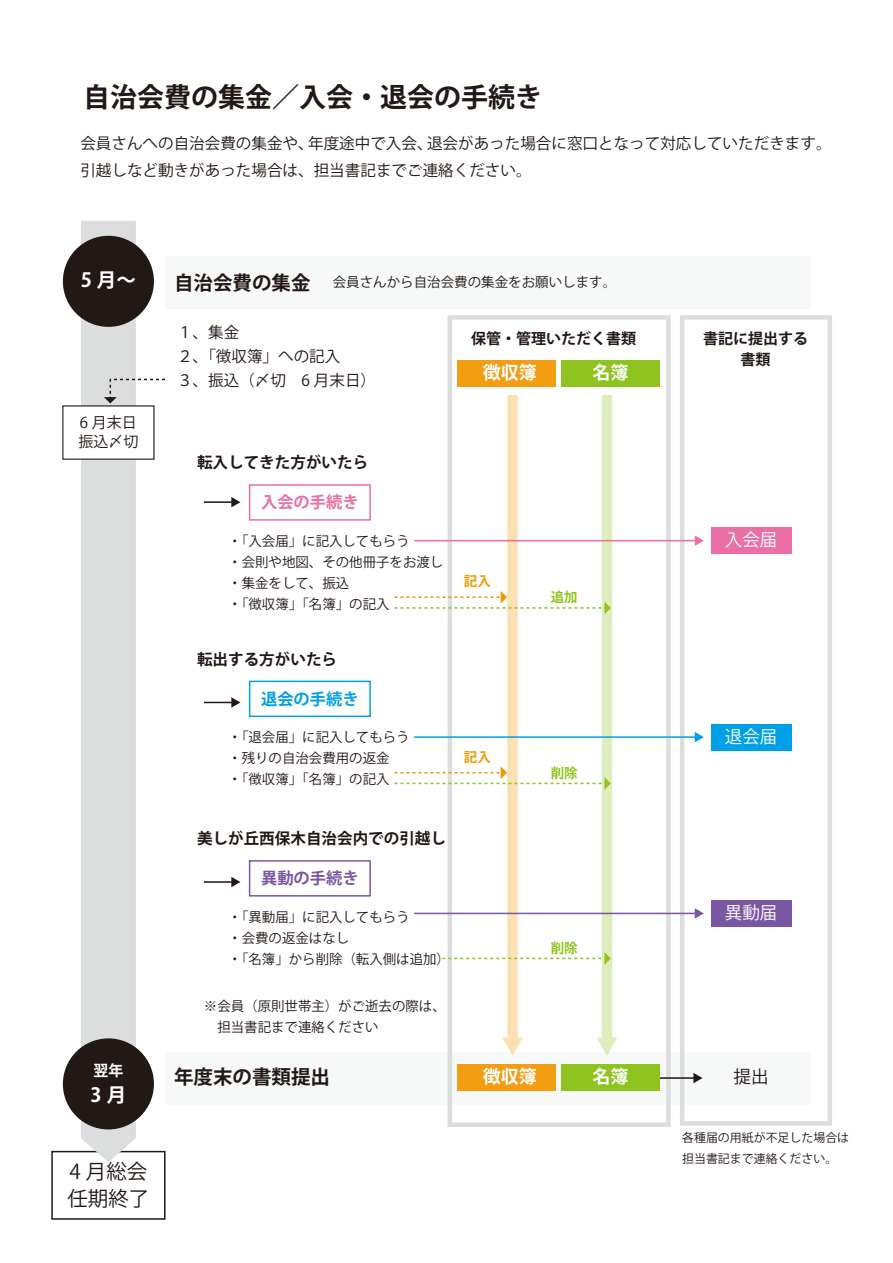
<style>
.page{position:relative;width:893px;height:1263px;background:#fff}
.page>*{position:absolute;margin:0;border:0;box-sizing:border-box;transform-origin:0 0}
.t1{font:700 27px "Koz Go Pr 6 N";color:#221815}
.t2{font:20.4px/26.2px "Koz Go Pr 6 N";color:#221815}
.t3{font:700 19.5px "Koz Go Pr 6 N";color:#221815}
.t4{font:700 19.5px "Koz Go Pr 6 N";color:#fff}
.t5{font:700 18px "Koz Go Pr 6 N";color:#fff}
.t6{font:17.4px "Koz Go Pr 6 N";color:#fff}
.t7{font:17.4px "Koz Go Pr 6 N";color:#221815}
.t8{font:700 16.2px "Koz Go Pr 6 N";color:#eb6ea5}
.t9{font:700 16.2px "Koz Go Pr 6 N";color:#00a0e9}
.t10{font:700 16.2px "Koz Go Pr 6 N";color:#7a57a2}
.t11{font:15.6px/24.2px "Koz Go Pr 6 N";color:#221815}
.t12{font:700 15.6px "Koz Go Pr 6 N";color:#221815}
.t13{font:700 15px/21.3px "Koz Go Pr 6 N";color:#221815;text-align:center}
.t14{font:15px/18.3px "Koz Go Pr 6 N";color:#221815}
.t15{font:700 15px "Koz Go Pr 6 N";color:#fff}
.t16{font:13.5px/20.9px "Koz Go Pr 6 N";color:#221815}
.t17{font:700 13.5px "Koz Go Pr 6 N";color:#8fc31f}
.t18{font:700 13.5px "Koz Go Pr 6 N";color:#f39700}
.t19{font:12px/20.9px "Koz Go Pr 6 N";color:#221815}
</style>
<div class="page">
<div style="left:51px;top:1151px;width:115px;height:69px;background:#fff;border:2px solid #221815"></div>
<div style="left:165px;top:1052px;width:645px;height:52px;background:#f7f8f8"></div>
<div style="left:448px;top:315px;width:223px;height:812px;border:4px solid #dcdddd"></div>
<div style="left:680px;top:315px;width:152px;height:811px;border:4px solid #dcdddd"></div>
<div style="left:458px;top:360px;width:98px;height:27px;background:#f29d12"></div>
<div style="left:562px;top:360px;width:98px;height:27px;background:#8fc31f"></div>
<div style="left:165px;top:256px;width:645px;height:53px;background:#f7f8f8"></div>
<div style="left:249px;top:484px;width:122px;height:37px;border:2px solid #eb6ea5"></div>
<div style="left:458px;top:1064px;width:98px;height:27px;background:#f29d12"></div>
<div style="left:562px;top:1064px;width:98px;height:27px;background:#8fc31f"></div>
<div style="left:81px;top:221px;width:55px;height:941px;background:#dcdddd"></div>
<div style="left:63px;top:236px;width:91px;height:91px;background:#221815;border-radius:50%"></div>
<div style="left:63px;top:1038px;width:91px;height:91px;background:#221815;border-radius:50%"></div>
<div style="left:711px;top:527px;width:80px;height:27px;background:#eb6ea5"></div>
<div style="left:507px;top:395px;width:11px;height:645px;background:#fbe0b3"></div>
<svg style="left:502px;top:1037px;width:21px;height:18px"></svg>
<div style="left:602px;top:395px;width:10px;height:645px;background:#ddedbc"></div>
<svg style="left:597px;top:1037px;width:20px;height:18px"></svg>
<hr style="left:204px;top:501px;width:29px;height:2px;background:#221815">
<svg style="left:231px;top:497px;width:9px;height:10px"></svg>
<svg style="left:204px;top:697px;width:36px;height:11px"></svg>
<svg style="left:394px;top:591px;width:217px;height:23px"></svg>
<hr style="left:414px;top:540px;width:282px;height:1px;background:#eb6ea5">
<svg style="left:695px;top:535px;width:9px;height:11px"></svg>
<div style="left:711px;top:724px;width:80px;height:26px;background:#00a0e9"></div>
<hr style="left:414px;top:736px;width:282px;height:2px;background:#00a0e9">
<svg style="left:695px;top:732px;width:9px;height:10px"></svg>
<div style="left:711px;top:900px;width:80px;height:26px;background:#7a57a2"></div>
<hr style="left:414px;top:913px;width:282px;height:1px;background:#7a57a2">
<svg style="left:695px;top:908px;width:9px;height:11px"></svg>
<hr style="left:660px;top:1077px;width:35px;height:2px;background:#221815">
<svg style="left:693px;top:1073px;width:9px;height:10px"></svg>
<div style="left:62px;top:405px;width:92px;height:55px;background:#fff"></div>
<svg style="left:104px;top:378px;width:61px;height:25px"></svg>
<svg style="left:394px;top:766px;width:217px;height:24px"></svg>
<svg style="left:442px;top:952px;width:169px;height:13px"></svg>
<div style="left:249px;top:681px;width:122px;height:36px;border:2px solid #00a0e9"></div>
<hr style="left:204px;top:881px;width:29px;height:2px;background:#221815">
<svg style="left:231px;top:877px;width:9px;height:10px"></svg>
<div style="left:249px;top:860px;width:122px;height:36px;border:2px solid #7a57a2"></div>
<h1 class="t1" style="left:83px;top:82px;width:461px">自治会費の集金／入会・退会の手続き</h1>
<p class="t11" style="left:80px;top:130px;width:753px;line-height:27.2px">会員さんへの自治会費の集金や、年度途中で入会、退会があった場合に窓口となって対応していただきます。引越しなど動きがあった場合は、担当書記までご連絡ください。</p>
<h3 class="t4" style="left:81px;top:269px;width:57px">5 月～</h3>
<p class="t14" style="left:78px;top:414px;width:61px">6 月末日振込〆切</p>
<p class="t15" style="left:93px;top:1062px;width:31px">翌年</p>
<h3 class="t4" style="left:91px;top:1084px;width:37px">3月</h3>
<h2 class="t2" style="left:68px;top:1159px;width:83px">4 月総会任期終了</h2>
<h3 class="t3" style="left:174px;top:272px;width:138px">自治会費の集金</h3>
<p class="t16" style="left:333px;top:272px;width:285px">会員さんから自治会費の集金をお願いします。</p>
<p class="t11" style="left:177px;top:320px;width:201px">１、集金<br>２、「徴収簿」への記入<br>３、振込（〆切　6 月末日）</p>
<p class="t13" style="left:471px;top:328px;width:166px">保管・管理いただく書類</p>
<p class="t13" style="left:703px;top:328px;width:106px">書記に提出する書類</p>
<h3 class="t5" style="left:483px;top:362px;width:55px">徴収簿</h3>
<h3 class="t5" style="left:592px;top:362px;width:37px">名簿</h3>
<p class="t12" style="left:197px;top:454px;width:173px">転入してきた方がいたら</p>
<p class="t8" style="left:261px;top:493px;width:99px">入会の手続き</p>
<p class="t16" style="left:228px;top:531px;width:216px">・「入会届」に記入してもらう<br>・会則や地図、その他冊子をお渡し・集金をして、振込<br>・「徴収簿」「名簿」の記入</p>
<p class="t12" style="left:197px;top:650px;width:141px">転出する方がいたら</p>
<p class="t9" style="left:261px;top:690px;width:99px">退会の手続き</p>
<p class="t16" style="left:228px;top:727px;width:183px">・「退会届」に記入してもらう・残りの自治会費用の返金<br>・「徴収簿」「名簿」の記入</p>
<p class="t12" style="left:197px;top:830px;width:250px">美しが丘西保木自治会内での引越し</p>
<p class="t10" style="left:261px;top:869px;width:99px">異動の手続き</p>
<p class="t16" style="left:228px;top:907px;width:223px">・「異動届」に記入してもらう<br>・会費の返金はなし<br>・「名簿」から削除（転入側は追加）</p>
<p class="t16" style="left:204px;top:996px;width:243px">※会員（原則世帯主）がご逝去の際は、　担当書記まで連絡ください</p>
<h3 class="t3" style="left:174px;top:1066px;width:157px">年度末の書類提出</h3>
<p class="t18" style="left:464px;top:574px;width:28px">記入</p>
<p class="t18" style="left:464px;top:749px;width:28px">記入</p>
<p class="t17" style="left:551px;top:589px;width:28px">追加</p>
<p class="t17" style="left:551px;top:765px;width:28px">削除</p>
<p class="t17" style="left:551px;top:940px;width:28px">削除</p>
<h3 class="t5" style="left:483px;top:1066px;width:55px">徴収簿</h3>
<h3 class="t5" style="left:592px;top:1066px;width:37px">名簿</h3>
<p class="t6" style="left:725px;top:530px;width:54px">入会届</p>
<p class="t6" style="left:725px;top:726px;width:54px">退会届</p>
<p class="t6" style="left:725px;top:903px;width:54px">異動届</p>
<p class="t7" style="left:734px;top:1067px;width:36px">提出</p>
<p class="t19" style="left:682px;top:1127px;width:168px">各種届の用紙が不足した場合は担当書記まで連絡ください。</p>
</div>
